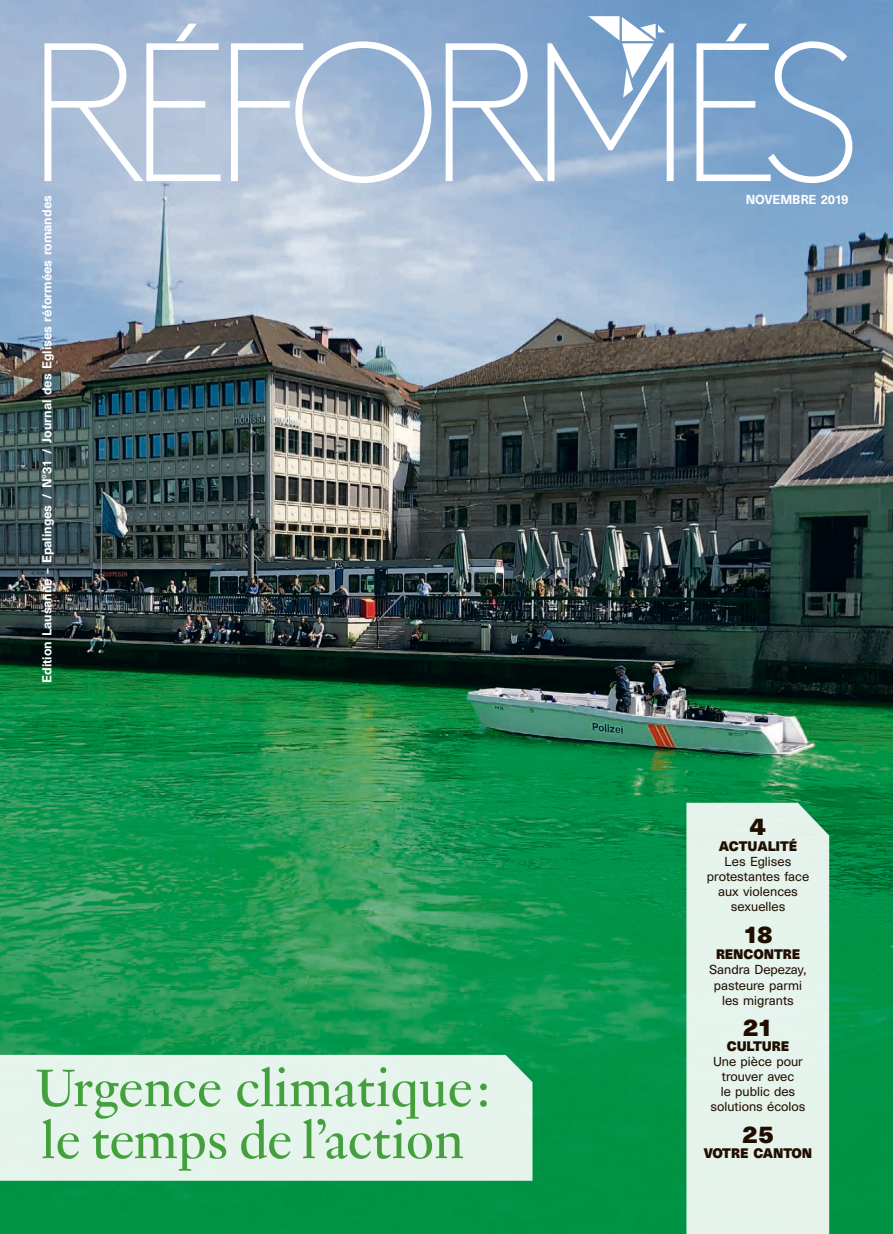
<style>
.page{position:relative;width:893px;height:1234px;background:#fff}
.page>*{position:absolute;margin:0;border:0;box-sizing:border-box;transform-origin:0 0}
.t1{font:57.75px "Genath";letter-spacing:-.005em;color:#44a03d}
.REF_Texte-encadre_in{font:700 22.5px "Unica SB";color:#200e00}
.REF_Texte-encadre_in-2{font:700 12.75px "Unica SB";letter-spacing:-.01em;color:#200e00}
.REF_Texte-encadre_in-3{font:12px/15px "Unica SB";color:#200e00;text-align:center}
.t2{font:500 12px "Unica SB";color:#fff}
</style>
<div class="page">
<img style="left:0;top:0;width:893px;height:1233px">
<svg style="left:44px;top:24px;width:177px;height:157px"></svg>
<svg style="left:231px;top:41px;width:200px;height:142px"></svg>
<svg style="left:696px;top:24px;width:156px;height:159px"></svg>
<svg style="left:446px;top:16px;width:228px;height:165px"></svg>
<div style="left:686px;top:802px;width:143px;height:431px;background:#e5f3ec"></div>
<div style="left:0;top:1054px;width:532px;height:126px;background:#e5f4ec"></div>
<p class="t2" style="left:39px;top:682px;width:489px;rotate:-90deg">Edition Lausanne – Epalinges / N°31 / Journal des Eglises réformées romandes</p>
<p class="t1" style="left:36px;top:1047px;width:456px">Urgence climatique :</p>
<p class="t1" style="left:41px;top:1099px;width:424px">le temps de l’action</p>
<p class="t2" style="left:746px;top:192px;width:104px">NOVEMBRE 2019</p>
<p class="REF_Texte-encadre_in" style="left:750px;top:812px;width:18px">4</p>
<p class="REF_Texte-encadre_in-2" style="left:719px;top:838px;width:80px">ACTUALITÉ</p>
<p class="REF_Texte-encadre_in-3" style="left:725px;top:854px;width:68px">Les Eglises</p>
<p class="REF_Texte-encadre_in-3" style="left:707px;top:869px;width:104px">protestantes face aux violences sexuelles</p>
<p class="REF_Texte-encadre_in" style="left:743px;top:920px;width:32px">18</p>
<p class="REF_Texte-encadre_in-2" style="left:716px;top:946px;width:86px">RENCONTRE</p>
<p class="REF_Texte-encadre_in-3" style="left:709px;top:962px;width:99px">Sandra Depezay, pasteure parmi</p>
<p class="REF_Texte-encadre_in-3" style="left:722px;top:992px;width:73px">les migrants</p>
<p class="REF_Texte-encadre_in" style="left:742px;top:1013px;width:32px">21</p>
<p class="REF_Texte-encadre_in-2" style="left:727px;top:1038px;width:64px">CULTURE</p>
<p class="REF_Texte-encadre_in-3" style="left:713px;top:1054px;width:91px">Une pièce pour trouver avec</p>
<p class="REF_Texte-encadre_in-3" style="left:721px;top:1084px;width:76px">le public des</p>
<p class="REF_Texte-encadre_in-3" style="left:710px;top:1099px;width:97px">solutions écolos</p>
<p class="REF_Texte-encadre_in" style="left:742px;top:1119px;width:34px">25</p>
<p class="REF_Texte-encadre_in-2" style="left:704px;top:1144px;width:110px">VOTRE CANTON</p>
</div>
